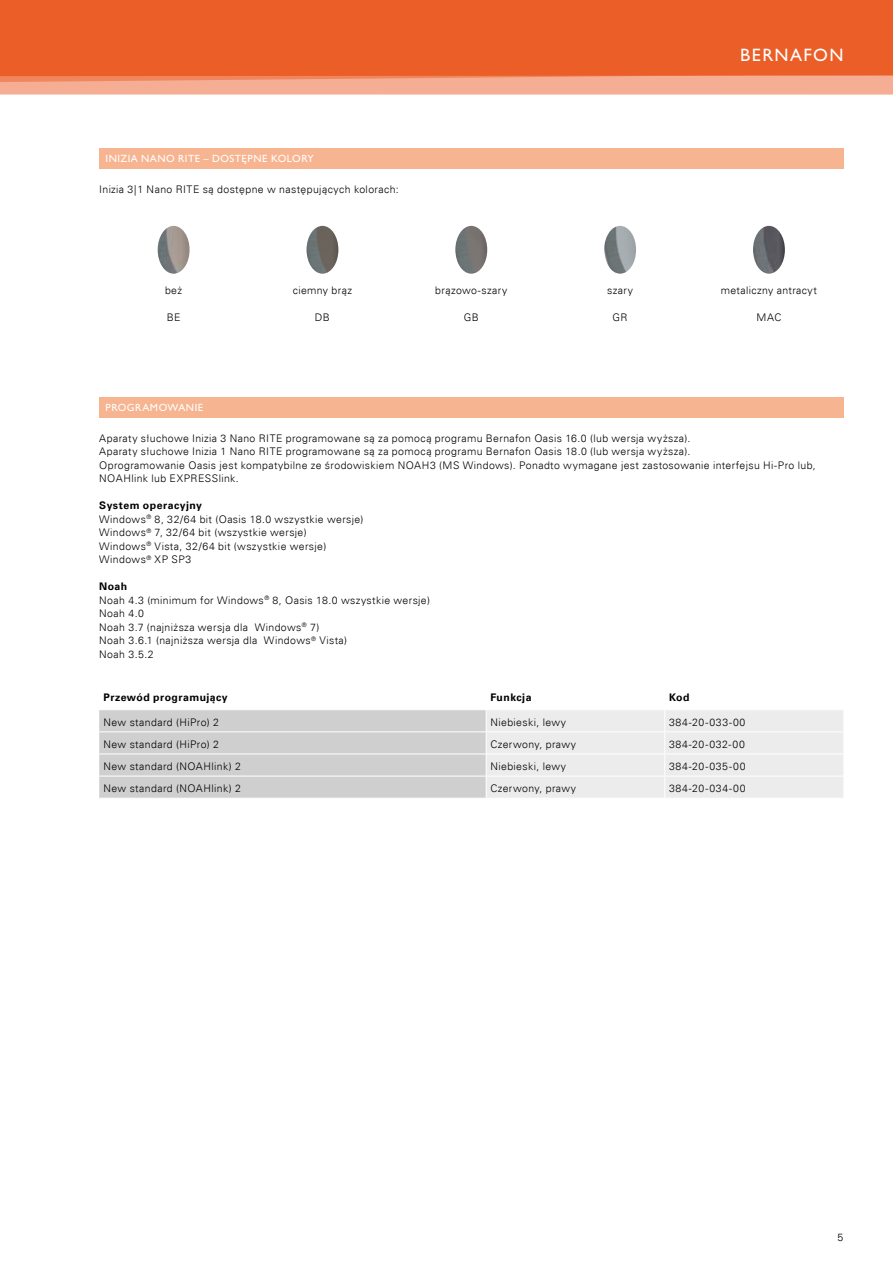
<style>
.page{position:relative;width:893px;height:1263px;background:#fff}
.page>*{position:absolute;margin:0;border:0;box-sizing:border-box;transform-origin:0 0}
.t1{font:500 18px "Gill Sans MT Pro";letter-spacing:.08em;color:#fff}
.t2{font:300 10.5px/13.5px "Univers Com 45";letter-spacing:.035em;color:#000}
.t3{font:700 10.5px "Univers Com 65";letter-spacing:.045em;color:#000}
.t4{font:500 10.5px "Gill Sans MT Pro";letter-spacing:.045em;color:#fff}
.t5{font:300 10.5px "Univers Com 45";letter-spacing:.065em;color:#000}
.t6{font:300 10.5px "Univers Com 45";letter-spacing:.07em;color:#000}
</style>
<div class="page">
<div style="left:0;top:0;width:893px;height:95px;background:#f5ae93"></div>
<svg style="left:0;top:76px;width:627px;height:6px"></svg>
<div style="left:0;top:0;width:893px;height:76px;background:#eb5e27"></div>
<div style="left:99px;top:398px;width:744px;height:20px;background:#f7b491"></div>
<svg style="left:99px;top:710px;width:744px;height:88px;background:#dedede"></svg>
<div style="left:99px;top:149px;width:744px;height:20px;background:#f7b491"></div>
<img style="left:158px;top:226px;width:32px;height:48px">
<img style="left:306px;top:226px;width:32px;height:48px">
<img style="left:455px;top:226px;width:32px;height:48px">
<img style="left:604px;top:226px;width:32px;height:48px">
<img style="left:753px;top:226px;width:32px;height:48px">
<p class="t4" style="left:106px;top:153px;width:10px">INIZIA</p>
<p class="t4" style="left:141px;top:153px;width:174px">NAN O RITE – DOSTĘPN E KOLORY</p>
<p class="t2" style="left:99px;top:182px;width:301px">Inizia 3|1 Nano RITE są dostępne w następujących kolorach:</p>
<p class="t2" style="left:165px;top:284px;width:19px">beż</p>
<p class="t2" style="left:167px;top:311px;width:15px">BE</p>
<p class="t4" style="left:106px;top:401px;width:80px">PROGRAMOWANI</p>
<p class="t4" style="left:198px;top:401px;width:7px">E</p>
<p class="t2" style="left:293px;top:284px;width:61px">ciemny brąz</p>
<p class="t2" style="left:315px;top:311px;width:17px">DB</p>
<p class="t2" style="left:435px;top:284px;width:74px">brązowo-szary</p>
<p class="t2" style="left:464px;top:311px;width:17px">GB</p>
<h1 class="t1" style="left:740px;top:44px;width:105px">BERNAFO N</h1>
<p class="t2" style="left:607px;top:284px;width:27px">szary</p>
<p class="t2" style="left:613px;top:311px;width:17px">GR</p>
<p class="t2" style="left:721px;top:284px;width:98px">metaliczny antracyt</p>
<p class="t2" style="left:756px;top:311px;width:26px">MAC</p>
<p class="t2" style="left:99px;top:431px;width:718px">Aparaty słuchowe Inizia 3 Nano RITE programowane są za pomocą programu Bernafon Oasis 16.0 (lub wersja wyższa).<br>Aparaty słuchowe Inizia 1 Nano RITE programowane są za pomocą programu Bernafon Oasis 18.0 (lub wersja wyższa).<br>Oprogramowanie Oasis jest kompatybilne ze środowiskiem NOAH3 (MS Windows). Ponadto wymagane jest zastosowanie interfejsu Hi-Pro lub, NOAHlink lub EXPRESSlink.</p>
<p class="t3" style="left:99px;top:499px;width:104px">System operacyjny</p>
<p class="t2" style="left:99px;top:512px;width:266px">Windows<sup>®</sup> 8, 32/64 bit (Oasis 18.0 wszystkie wersje)<br>Windows<sup>®</sup> 7, 32/64 bit (wszystkie wersje)<br>Windows<sup>®</sup> Vista, 32/64 bit (wszystkie wersje)<br>Windows<sup>®</sup> XP SP3</p>
<p class="t3" style="left:99px;top:580px;width:30px">Noah</p>
<p class="t2" style="left:99px;top:593px;width:332px">Noah 4.3 (minimum for Windows<sup>®</sup> 8, Oasis 18.0 wszystkie wersje)<br>Noah 4.0<br>Noah 3.7 (najniższa wersja dla Windows<sup>®</sup> 7)<br>Noah 3.6.1 (najniższa wersja dla Windows<sup>®</sup> Vista)<br>Noah 3.5.2</p>
<p class="t3" style="left:103px;top:691px;width:126px">Przewód programujący</p>
<p class="t3" style="left:490px;top:691px;width:43px">Funkcja</p>
<p class="t3" style="left:669px;top:691px;width:22px">Kod</p>
<p class="t2" style="left:103px;top:715px;width:117px">New standard (HiPro) 2</p>
<p class="t2" style="left:490px;top:715px;width:77px">Niebieski, lewy</p>
<p class="t5" style="left:669px;top:716px;width:78px">384-20-033-00</p>
<p class="t2" style="left:103px;top:737px;width:117px">New standard (HiPro) 2</p>
<p class="t2" style="left:490px;top:737px;width:87px">Czerwony, prawy</p>
<p class="t5" style="left:669px;top:738px;width:77px">384-20-032-00</p>
<p class="t2" style="left:103px;top:760px;width:139px">New standard (NOAHlink) 2</p>
<p class="t2" style="left:490px;top:760px;width:77px">Niebieski, lewy</p>
<p class="t5" style="left:669px;top:760px;width:78px">384-20-035-00</p>
<p class="t2" style="left:103px;top:782px;width:139px">New standard (NOAHlink) 2</p>
<p class="t2" style="left:490px;top:782px;width:87px">Czerwony, prawy</p>
<p class="t6" style="left:669px;top:782px;width:78px">384-20-034-00</p>
<p class="t2" style="left:837px;top:1230px;width:7px">5</p>
</div>
